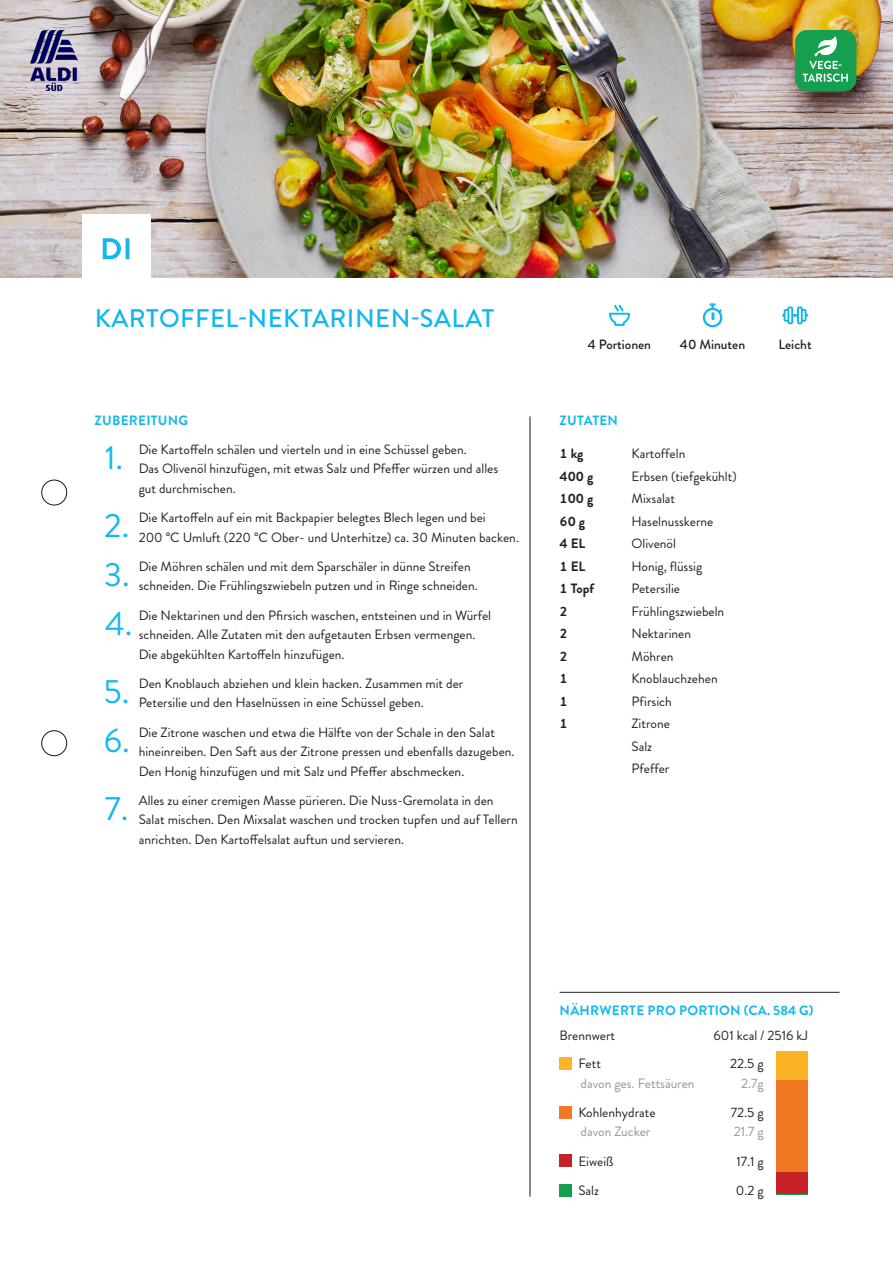
<style>
.page{position:relative;width:893px;height:1263px;background:#fff}
.page>*{position:absolute;margin:0;border:0;box-sizing:border-box;transform-origin:0 0}
.Zubereitungsliste{font:33.6px "Brandon Grotesque";color:#12b8ed}
.Headline_1{font:500 25.5px "Brandon Grotesque";letter-spacing:.02em;color:#12b8ed}
.Zubereitungsliste-2{font:13.5px/19.5px "Brandon Grotesque";color:#231f20}
.Absatzformat_1{font:13.5px "Brandon Grotesque";color:#231f20}
.Headline_2{font:700 13.5px "Brandon Grotesque";letter-spacing:.02em;color:#12b8ed}
.Naehrwerte_Liste{font:13.5px "Brandon Grotesque";color:#231f20}
.Naehrwerte_Liste-2{font:13.5px "Brandon Grotesque";color:#939598}
.Absatzformat_1-2{font:700 13.5px "Brandon Grotesque";color:#231f20}
.txt{font:500 13.5px "Brandon Grotesque";color:#231f20}
.Headline_2-2{font:13.5px "Brandon Grotesque";color:#231f20}
</style>
<div class="page">
<div style="left:42px;top:480px;width:25px;height:25px;border:1px solid #1d160f;border-radius:50%"></div>
<div style="left:42px;top:730px;width:25px;height:26px;border:1px solid #1d160f;border-radius:50%"></div>
<hr style="left:530px;top:416px;width:1px;height:780px;background:#1d160f">
<svg style="left:782px;top:306px;width:26px;height:18px"></svg>
<svg style="left:703px;top:303px;width:19px;height:24px"></svg>
<svg style="left:609px;top:305px;width:21px;height:21px"></svg>
<img style="left:0;top:0;width:893px;height:278px">
<div style="left:82px;top:214px;width:69px;height:69px;background:#fff"></div>
<img style="left:30px;top:30px;width:47px;height:60px">
<div style="left:560px;top:1057px;width:12px;height:13px;background:#fcb325"></div>
<div style="left:560px;top:1105px;width:12px;height:13px;background:#f27923"></div>
<div style="left:560px;top:1154px;width:12px;height:13px;background:#c62227"></div>
<div style="left:560px;top:1183px;width:12px;height:13px;background:#169f4e"></div>
<hr style="left:560px;top:992px;width:279px;height:1px;background:#231f20">
<svg style="left:103px;top:238px;width:26px;height:21px"></svg>
<div style="left:776px;top:1080px;width:32px;height:92px;background:#f27923"></div>
<div style="left:776px;top:1051px;width:32px;height:29px;background:#fcb325"></div>
<hr style="left:776px;top:1194px;width:32px;height:1px;background:#169f4e">
<div style="left:776px;top:1172px;width:32px;height:22px;background:#c62227"></div>
<div style="left:795px;top:30px;width:61px;height:61px;background:#169f4e;border-radius:12px"></div>
<svg style="left:803px;top:36px;width:45px;height:46px"></svg>
<p class="Headline_1" style="left:95px;top:301px;width:401px">KARTOFFEL-NEKTARINEN-SALAT</p>
<p class="Headline_2" style="left:95px;top:411px;width:95px">ZUBEREITUNG</p>
<p class="Zubereitungsliste" style="left:105px;top:434px;width:20px">1.</p>
<p class="Zubereitungsliste-2" style="left:139px;top:440px;width:361px">Die Kartoffeln schälen und vierteln und in eine Schüssel geben.<br>Das Olivenöl hinzufügen, mit etwas Salz und Pfeffer würzen und alles gut durchmischen.</p>
<p class="Zubereitungsliste" style="left:104px;top:502px;width:27px">2.</p>
<p class="Zubereitungsliste-2" style="left:139px;top:508px;width:382px">Die Kartoffeln auf ein mit Backpapier belegtes Blech legen und bei<br>200 °C Umluft (220 °C Ober- und Unterhitze) ca. 30 Minuten backen.</p>
<p class="Zubereitungsliste" style="left:104px;top:551px;width:27px">3.</p>
<p class="Zubereitungsliste-2" style="left:139px;top:557px;width:341px">Die Möhren schälen und mit dem Sparschäler in dünne Streifen schneiden. Die Frühlingszwiebeln putzen und in Ringe schneiden.</p>
<p class="Zubereitungsliste" style="left:105px;top:600px;width:29px">4.</p>
<p class="Zubereitungsliste-2" style="left:139px;top:605px;width:354px">Die Nektarinen und den Pfirsich waschen, entsteinen und in Würfel schneiden. Alle Zutaten mit den aufgetauten Erbsen vermengen.<br>Die abgekühlten Kartoffeln hinzufügen.</p>
<p class="Zubereitungsliste" style="left:104px;top:668px;width:27px">5.</p>
<p class="Zubereitungsliste-2" style="left:139px;top:674px;width:326px">Den Knoblauch abziehen und klein hacken. Zusammen mit der<br>Petersilie und den Haselnüssen in eine Schüssel geben.</p>
<p class="Zubereitungsliste" style="left:104px;top:717px;width:27px">6.</p>
<p class="Zubereitungsliste-2" style="left:139px;top:722px;width:377px">Die Zitrone waschen und etwa die Hälfte von der Schale in den Salat hineinreiben. Den Saft aus der Zitrone pressen und ebenfalls dazugeben.<br>Den Honig hinzufügen und mit Salz und Pfeffer abschmecken.</p>
<p class="Zubereitungsliste" style="left:105px;top:785px;width:25px">7.</p>
<p class="Zubereitungsliste-2" style="left:139px;top:791px;width:381px">Alles zu einer cremigen Masse pürieren. Die Nuss-Gremolata in den<br>Salat mischen. Den Mixsalat waschen und trocken tupfen und auf Tellern anrichten. Den Kartoffelsalat auftun und servieren.</p>
<p class="txt" style="left:588px;top:335px;width:65px">4 Portionen</p>
<p class="txt" style="left:680px;top:335px;width:67px">40 Minuten</p>
<p class="txt" style="left:778px;top:335px;width:35px">Leicht</p>
<p class="Headline_2" style="left:560px;top:411px;width:60px">ZUTATEN</p>
<p class="Absatzformat_1-2" style="left:560px;top:444px;width:25px">1 kg</p>
<p class="Absatzformat_1" style="left:631px;top:444px;width:55px">Kartoffeln</p>
<p class="Absatzformat_1-2" style="left:560px;top:467px;width:35px">400 g</p>
<p class="Absatzformat_1" style="left:631px;top:467px;width:107px">Erbsen (tiefgekühlt)</p>
<p class="Absatzformat_1-2" style="left:560px;top:489px;width:35px">100 g</p>
<p class="Absatzformat_1" style="left:631px;top:489px;width:45px">Mixsalat</p>
<p class="Absatzformat_1-2" style="left:560px;top:512px;width:27px">60 g</p>
<p class="Absatzformat_1" style="left:631px;top:512px;width:83px">Haselnusskerne</p>
<p class="Absatzformat_1-2" style="left:560px;top:534px;width:27px">4 EL</p>
<p class="Absatzformat_1" style="left:631px;top:534px;width:46px">Olivenöl</p>
<p class="Absatzformat_1-2" style="left:560px;top:557px;width:27px">1 EL</p>
<p class="Absatzformat_1" style="left:631px;top:557px;width:72px">Honig, flüssig</p>
<p class="Absatzformat_1-2" style="left:560px;top:579px;width:36px">1 Topf</p>
<p class="Absatzformat_1" style="left:631px;top:579px;width:50px">Petersilie</p>
<p class="Absatzformat_1-2" style="left:560px;top:602px;width:10px">2</p>
<p class="Absatzformat_1" style="left:631px;top:602px;width:94px">Frühlingszwiebeln</p>
<p class="Absatzformat_1-2" style="left:560px;top:624px;width:10px">2</p>
<p class="Absatzformat_1" style="left:631px;top:624px;width:61px">Nektarinen</p>
<p class="Absatzformat_1-2" style="left:560px;top:647px;width:10px">2</p>
<p class="Absatzformat_1" style="left:631px;top:647px;width:44px">Möhren</p>
<p class="Absatzformat_1-2" style="left:560px;top:669px;width:10px">1</p>
<p class="Absatzformat_1" style="left:631px;top:669px;width:88px">Knoblauchzehen</p>
<p class="Absatzformat_1-2" style="left:560px;top:692px;width:10px">1</p>
<p class="Absatzformat_1" style="left:631px;top:692px;width:42px">Pfirsich</p>
<p class="Absatzformat_1-2" style="left:560px;top:714px;width:10px">1</p>
<p class="Absatzformat_1" style="left:631px;top:714px;width:40px">Zitrone</p>
<p class="Absatzformat_1" style="left:631px;top:737px;width:22px">Salz</p>
<p class="Absatzformat_1" style="left:631px;top:759px;width:39px">Pfeffer</p>
<p class="Headline_2" style="left:560px;top:1001px;width:255px">NÄHRWERTE PRO PORTION (CA. 584 G)</p>
<p class="Headline_2-2" style="left:560px;top:1026px;width:57px">Brennwert</p>
<p class="Headline_2-2" style="left:714px;top:1026px;width:96px">601 kcal / 2516 kJ</p>
<p class="Naehrwerte_Liste" style="left:578px;top:1054px;width:24px">Fett</p>
<p class="Naehrwerte_Liste-2" style="left:580px;top:1074px;width:116px">davon ges. Fettsäuren</p>
<p class="Naehrwerte_Liste" style="left:730px;top:1054px;width:35px">22.5 g</p>
<p class="Naehrwerte_Liste-2" style="left:741px;top:1074px;width:24px">2.7g</p>
<p class="Naehrwerte_Liste" style="left:578px;top:1103px;width:79px">Kohlenhydrate</p>
<p class="Naehrwerte_Liste-2" style="left:580px;top:1122px;width:71px">davon Zucker</p>
<p class="Naehrwerte_Liste" style="left:731px;top:1103px;width:34px">72.5 g</p>
<p class="Naehrwerte_Liste-2" style="left:734px;top:1122px;width:31px">21.7 g</p>
<p class="Naehrwerte_Liste" style="left:578px;top:1152px;width:37px">Eiweiß</p>
<p class="Naehrwerte_Liste" style="left:736px;top:1152px;width:29px">17.1 g</p>
<p class="Naehrwerte_Liste" style="left:578px;top:1181px;width:22px">Salz</p>
<p class="Naehrwerte_Liste" style="left:736px;top:1181px;width:29px">0.2 g</p>
</div>
